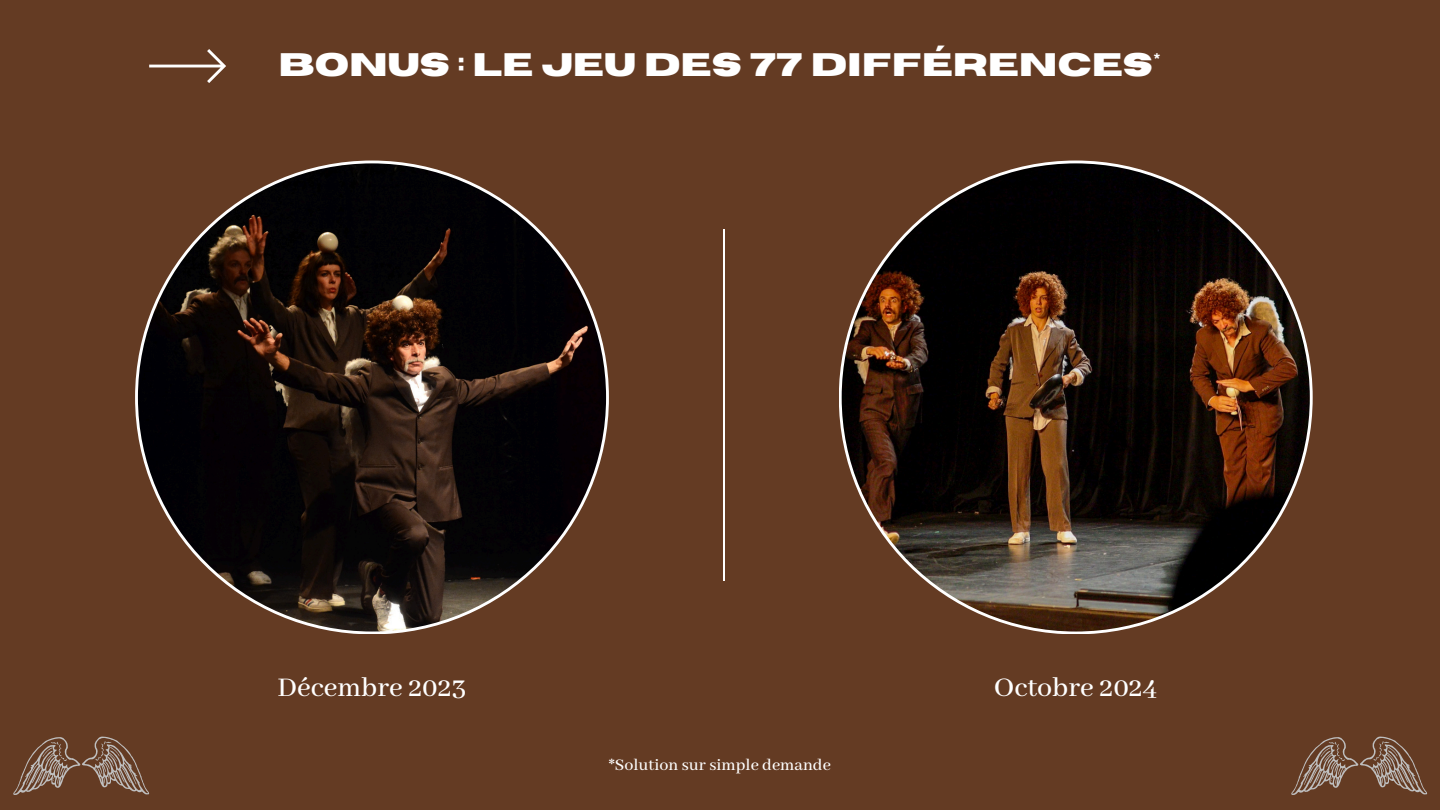
<style>
.page{position:relative;width:1440px;height:810px;background:#643b23}
.page>*{position:absolute;margin:0;border:0;box-sizing:border-box;transform-origin:0 0}
.t1{font:700 32.5px "Horizon";color:#fff}
.t2{font:500 30px "Abhaya Libre";color:#fff}
.t3{font:500 18px "Abhaya Libre";color:#fff}
</style>
<div class="page">
<hr style="left:723px;top:229px;width:2px;height:352px;background:#fff">
<svg style="left:149px;top:49px;width:77px;height:34px"></svg>
<svg style="left:13px;top:737px;width:136px;height:58px"></svg>
<svg style="left:1291px;top:737px;width:136px;height:58px"></svg>
<img style="left:842px;top:163px;width:468px;height:469px;border-radius:50%">
<img style="left:138px;top:163px;width:468px;height:469px;border-radius:50%">
<p class="t1" style="left:278px;top:49px;width:884px">BONUS : LE JEU DES 77 DIFFÉRENCES*</p>
<h1 class="t2" style="left:277px;top:671px;width:191px">Décembre 2023</h1>
<p class="t2" style="left:994px;top:671px;width:165px">Octobre 2024</p>
<p class="t3" style="left:609px;top:755px;width:223px">*Solution sur simple demande</p>
</div>
